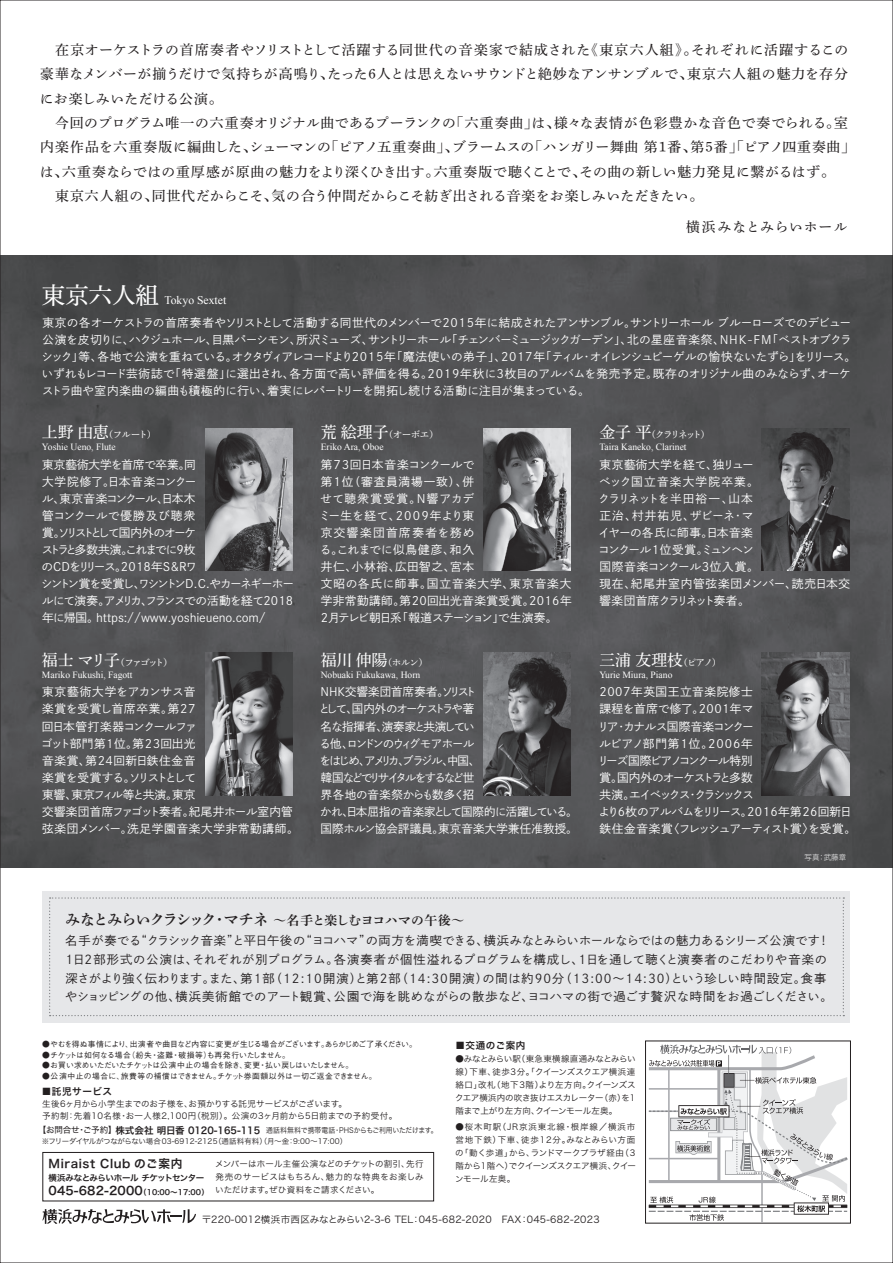
<style>
.page{position:relative;width:893px;height:1263px;background:#fff}
.page>*{position:absolute;margin:0;border:0;box-sizing:border-box;transform-origin:0 0}
.t1{font:15.9px "Shuei Min Pro M";color:#fff}
.t2{font:14.85px "Shuei Min Pro B";letter-spacing:-.075em;color:#231f20}
.t3{font:13.8px/24.5px "Shuei Min Pro M";letter-spacing:.035em;color:#231f20}
.t4{font:13.8px "Shuei Min Pro M";letter-spacing:.065em;color:#231f20}
.t5{font:12.15px/18.6px "Shuei Go Gin Std L";letter-spacing:.02em;color:#231f20}
.t6{font:11.7px/17px "Shuei Go Gin Std L";letter-spacing:-.035em;color:#fff}
.t7{font:11.7px/17px "Shuei Go Gin Std L";letter-spacing:.01em;color:#fff}
.t8{font:11.7px/17px "Shuei Go Gin Std L";letter-spacing:-.05em;color:#fff}
.t9{font:11.7px/17px "Shuei Go Gin Std L";letter-spacing:.035em;color:#fff}
.t10{font:11.7px/17px "Shuei Go Gin Std L";letter-spacing:-.08em;color:#fff}
.t11{font:11.7px/17px "Shuei Go Gin Std L";letter-spacing:-.015em;color:#fff}
.t12{font:11.7px "Times New Roman";color:#fff}
.t13{font:11.7px "Hira Kaku Std N W6";letter-spacing:.05em;color:#231f20}
.t14{font:9.6px "Times New Roman";color:#fff}
.t15{font:9.6px "Hira Kaku Std N W3";letter-spacing:.03em;color:#231f20}
.t16{font:9.6px "Shuei Min Pro M";letter-spacing:-.16em;color:#fff}
.t17{font:9.6px "Hira Kaku Std N W6";letter-spacing:.055em;color:#231f20}
.t18{font:8.55px/12.9px "Hira Kaku Std N W3";color:#231f20;text-align:justify}
.t19{font:8.55px "Hira Kaku Std N W6";letter-spacing:-.06em;color:#231f20}
.t20{font:500 7.8px "Gothic BBB Pro";letter-spacing:-.04em;color:#231f20}
.t21{font:500 7.8px "Gothic BBB Pro";letter-spacing:.015em;color:#231f20}
.t22{font:500 7.8px "Gothic BBB Pro";letter-spacing:-.035em;color:#231f20}
.t23{font:500 7.8px "Gothic BBB Pro";letter-spacing:-.01em;color:#231f20}
.t24{font:7.5px/11.2px "Hira Kaku Std N W3";letter-spacing:-.01em;color:#231f20;scale:.92 1}
.t25{font:7.5px "Hira Kaku Std N W6";letter-spacing:.01em;color:#231f20}
.t26{font:300 7.5px "Koz Go Pro";color:#fff}
.s1{font-family:"Shuei Min Pro M";font-size:23.4px}
.s2{font-size:15.9px}
.s3{font-size:9.6px}
.s4{font-size:12.75px}
.s5{font-family:"Hira Kaku Std N W4";font-size:8.55px}
.s6{font-family:"Hira Kaku Std N W6";font-size:9.6px}
.s7{font-size:11.7px}
</style>
<div class="page">
<div style="left:43px;top:891px;width:807px;height:132px;background:#e6e7e9"></div>
<svg style="left:49px;top:897px;width:795px;height:119px"></svg>
<img style="left:2px;top:255px;width:889px;height:612px">
<svg style="left:43px;top:1209px;width:153px;height:15px"></svg>
<div style="left:43px;top:1152px;width:391px;height:49px;border:1px solid #231f20"></div>
<div style="left:645px;top:1041px;width:206px;height:182px;background:#fff;border:1px solid #231f20"></div>
<svg style="left:648px;top:1045px;width:201px;height:178px"></svg>
<img style="left:206px;top:428px;width:87px;height:143px">
<img style="left:484px;top:428px;width:87px;height:143px">
<img style="left:762px;top:428px;width:87px;height:143px">
<img style="left:206px;top:653px;width:87px;height:142px">
<img style="left:484px;top:653px;width:87px;height:142px">
<img style="left:762px;top:653px;width:87px;height:142px">
<p class="t3" style="left:40px;top:37px;width:817px">　在京オーケストラの首席奏者やソリストとして活躍する同世代の音楽家で結成された《東京六人組》。それぞれに活躍するこの豪華なメンバーが揃うだけで気持ちが高鳴り、たった6人とは思えないサウンドと絶妙なアンサンブルで、東京六人組の魅力を存分にお楽しみいただける公演。<br>　今回のプログラム唯一の六重奏オリジナル曲であるプーランクの「六重奏曲」は、様々な表情が色彩豊かな音色で奏でられる。室内楽作品を六重奏版に編曲した、シューマンの「ピアノ五重奏曲」、ブラームスの「ハンガリー舞曲 第1番、第5番」「ピアノ四重奏曲」は、六重奏ならではの重厚感が原曲の魅力をより深くひき出す。六重奏版で聴くことで、その曲の新しい魅力発見に繋がるはず。<br>　東京六人組の、同世代だからこそ、気の合う仲間だからこそ紡ぎ出される音楽をお楽しみいただきたい。</p>
<h3 class="t12" style="left:42px;top:292px;width:186px"><span class="s1">東京六人組</span> Tokyo Sextet</h3>
<h3 class="t4" style="left:686px;top:217px;width:163px">横浜みなとみらいホール</h3>
<p class="t6" style="left:42px;top:314px;width:816px">東京の各オーケストラの首席奏者やソリストとして活動する同世代のメンバーで2015年に結成されたアンサンブル。サントリーホール ブルーローズでのデビュー公演を皮切りに、ハクジュホール、目黒パーシモン、所沢ミューズ、サントリーホール「チェンバーミュージックガーデン」、北の星座音楽祭、NHK-FM「ベストオブクラシック」等、各地で公演を重ねている。オクタヴィアレコードより2015年「魔法使いの弟子」、2017年「ティル・オイレンシュピーゲルの愉快ないたずら」をリリース。いずれもレコード芸術誌で「特選盤」に選出され、各方面で高い評価を得る。2019年秋に3枚目のアルバムを発売予定。既存のオリジナル曲のみならず、オーケストラ曲や室内楽曲の編曲も積極的に行い、着実にレパートリーを開拓し続ける活動に注目が集まっている。</p>
<p class="t16" style="left:42px;top:428px;width:116px"><span class="s2">上野 由恵</span>（フルート）</p>
<p class="t14" style="left:42px;top:440px;width:75px">Yoshie Ueno, Flute</p>
<p class="t16" style="left:321px;top:428px;width:120px"><span class="s2">荒 絵理子</span>（オーボエ）</p>
<p class="t14" style="left:321px;top:440px;width:64px">Eriko Ara, Oboe</p>
<p class="t16" style="left:599px;top:428px;width:112px"><span class="s2">金子 平</span>（クラリネット）</p>
<p class="t14" style="left:599px;top:440px;width:89px">Taira Kaneko, Clarinet</p>
<h3 class="t8" style="left:41px;top:456px;width:254px">東京藝術大学を首席で卒業。同<br>大学院修了。日本音楽コンクー<br>ル、東京音楽コンクール、日本木<br>管コンクールで優勝及び聴衆<br>賞。ソリストとして国内外のオーケ<br>ストラと多数共演。これまでに9枚<br>のCDをリリース。2018年S&amp;Rワ<br>シントン賞を受賞し、ワシントンD.C.やカーネギーホールにて演奏。アメリカ、フランスでの活動を経て2018年に帰国。https://www.yoshieueno.com/</h3>
<h3 class="t9" style="left:319px;top:456px;width:254px">第73回日本音楽コンクールで<br>第1位（審査員満場一致）、併<br>せて聴衆賞受賞。N響アカデ<br>ミー生を経て、2009年より東<br>京交響楽団首席奏者を務め<br>る。これまでに似鳥健彦、和久<br>井仁、小林裕、広田智之、宮本<br>文昭の各氏に師事。国立音楽大学、東京音楽大学非常勤講師。第20回出光音楽賞受賞。2016年<br>2月テレビ朝日系「報道ステーション」で生演奏。</h3>
<h3 class="t7" style="left:598px;top:456px;width:254px">東京藝術大学を経て、独リュー<br>ベック国立音楽大学院卒業。<br>クラリネットを半田裕一、山本<br>正治、村井祐児、ザビーネ・マ<br>イヤーの各氏に師事。日本音楽<br>コンクール１位受賞。ミュンヘン<br>国際音楽コンクール3位入賞。<br>現在、紀尾井室内管弦楽団メンバー、読売日本交響楽団首席クラリネット奏者。</h3>
<p class="t16" style="left:42px;top:655px;width:132px"><span class="s2">福士 マリ子</span>（ファゴット）</p>
<p class="t14" style="left:42px;top:668px;width:92px">Mariko Fukushi, Fagott</p>
<p class="t16" style="left:321px;top:655px;width:109px"><span class="s2">福川 伸陽</span>（ホルン）</p>
<p class="t14" style="left:321px;top:668px;width:101px">Nobuaki Fukukawa, Horn</p>
<h1 class="t1" style="left:599px;top:648px;width:123px">三浦 友理枝<span class="s3">（ピアノ）</span></h1>
<p class="t14" style="left:599px;top:668px;width:75px">Yurie Miura, Piano</p>
<h3 class="t7" style="left:41px;top:683px;width:260px">東京藝術大学をアカンサス音<br>楽賞を受賞し首席卒業。第27<br>回日本管打楽器コンクールファ<br>ゴット部門第1位。第23回出光<br>音楽賞、第24回新日鉄住金音<br>楽賞を受賞する。ソリストとして<br>東響、東京フィル等と共演。東京<br>交響楽団首席ファゴット奏者。紀尾井ホール室内管弦楽団メンバー。洗足学園音楽大学非常勤講師。</h3>
<h3 class="t10" style="left:319px;top:683px;width:261px">NHK交響楽団首席奏者。ソリスト<br>として、国内外のオーケストラや著<br>名な指揮者、演奏家と共演してい<br>る他、ロンドンのウィグモアホール<br>をはじめ、アメリカ、ブラジル、中国、<br>韓国などでリサイタルをするなど世<br>界各地の音楽祭からも数多く招<br>かれ、日本屈指の音楽家として国際的に活躍している。国際ホルン協会評議員。東京音楽大学兼任准教授。</h3>
<h3 class="t11" style="left:597px;top:683px;width:260px">2007年英国王立音楽院修士<br>課程を首席で修了。2001年マ<br>リア・カナルス国際音楽コンクー<br>ルピアノ部門第1位。2006年<br>リーズ国際ピアノコンクール特別<br>賞。国内外のオーケストラと多数<br>共演。エイベックス・クラシックス<br>より6枚のアルバムをリリース。2016年第26回新日鉄住金音楽賞〈フレッシュアーティスト賞〉を受賞。</h3>
<p class="t26" style="left:805px;top:852px;width:43px">写真：武藤章</p>
<h2 class="t2" style="left:65px;top:909px;width:401px">みなとみらいクラシック・マチネ<span class="s4">～名手と楽しむヨコハマの午後～</span></h2>
<p class="t5" style="left:65px;top:931px;width:769px">名手が奏でる“クラシック音楽”と平日午後の“ヨコハマ”の両方を満喫できる、横浜みなとみらいホールならではの魅力あるシリーズ公演です！1日2部形式の公演は、それぞれが別プログラム。各演奏者が個性溢れるプログラムを構成し、1日を通して聴くと演奏者のこだわりや音楽の深さがより強く伝わります。また、第1部（12:10開演）と第2部（14:30開演）の間は約90分（13:00～14:30）という珍しい時間設定。食事やショッピングの他、横浜美術館でのアート観賞、公園で海を眺めながらの散歩など、ヨコハマの街で過ごす贅沢な時間をお過ごしください。</p>
<p class="t20" style="left:42px;top:1038px;width:376px">●やむを得ぬ事情により、出演者や曲目など内容に変更が生じる場合がございます。あらかじめご了承ください。</p>
<p class="t23" style="left:42px;top:1048px;width:249px">●チケットは如何なる場合（紛失・盗難・破損等）も再発行いたしません。</p>
<p class="t22" style="left:42px;top:1059px;width:313px">●お買い求めいただいたチケットは公演中止の場合を除き、変更・払い戻しはいたしません。</p>
<p class="t21" style="left:42px;top:1069px;width:336px">●公演中止の場合に、旅費等の補償はできません。チケット券面額以外は一切ご返金できません。</p>
<p class="t17" style="left:42px;top:1084px;width:72px">■託児サービス</p>
<p class="t24" style="left:42px;top:1124px;width:432px;text-indent:-4px"><span class="s5">【お問合せ・ご予約】</span><span class="s6">株式会社 明日香 0120-165-115</span> 通話料無料で携帯電話・PHSからもご利用いただけます。※フリーダイヤルがつながらない場合03-6912-2125（通話料有料）（月～金：9:00～17:00）</p>
<p class="t19" style="left:49px;top:1171px;width:157px">横浜みなとみらいホール チケットセンター</p>
<p class="t25" style="left:49px;top:1186px;width:162px"><span class="s7">045-682-2000</span>（10:00～17:00）</p>
<p class="t18" style="left:42px;top:1098px;width:356px;line-height:12px">生後6ヶ月から小学生までのお子様を、お預かりする託児サービスがございます。<br>予約制：先着10名様・お一人様2,100円（税別）。公演の3ヶ月前から5日前までの予約受付。</p>
<h3 class="t13" style="left:49px;top:1155px;width:135px">Miraist Club のご案内</h3>
<p class="t18" style="left:215px;top:1158px;width:210px">メンバーはホール主催公演などのチケットの割引、先行発売のサービスはもちろん、魅力的な特典をお楽しみいただけます。ぜひ資料をご請求ください。</p>
<p class="t17" style="left:456px;top:1038px;width:71px">■交通のご案内</p>
<p class="t18" style="left:455px;top:1053px;width:182px">●みなとみらい駅（東急東横線直通みなとみらい線）下車、徒歩3分。「クイーンズスクエア横浜連絡口」改札（地下3階）より左方向。クイーンズスクエア横浜内の吹き抜けエスカレーター（赤）を1階まで上がり左方向、クイーンモール左奥。</p>
<p class="t18" style="left:455px;top:1120px;width:183px">●桜木町駅（JR京浜東北線・根岸線／横浜市営地下鉄）下車、徒歩12分。みなとみらい方面の「動く歩道」から、ランドマークプラザ経由（3階から1階へ）でクイーンズスクエア横浜、クイーンモール左奥。</p>
<p class="t15" style="left:202px;top:1212px;width:399px">〒220-0012横浜市西区みなとみらい2-3-6 TEL：045-682-2020　FAX：045-682-2023</p>
</div>
